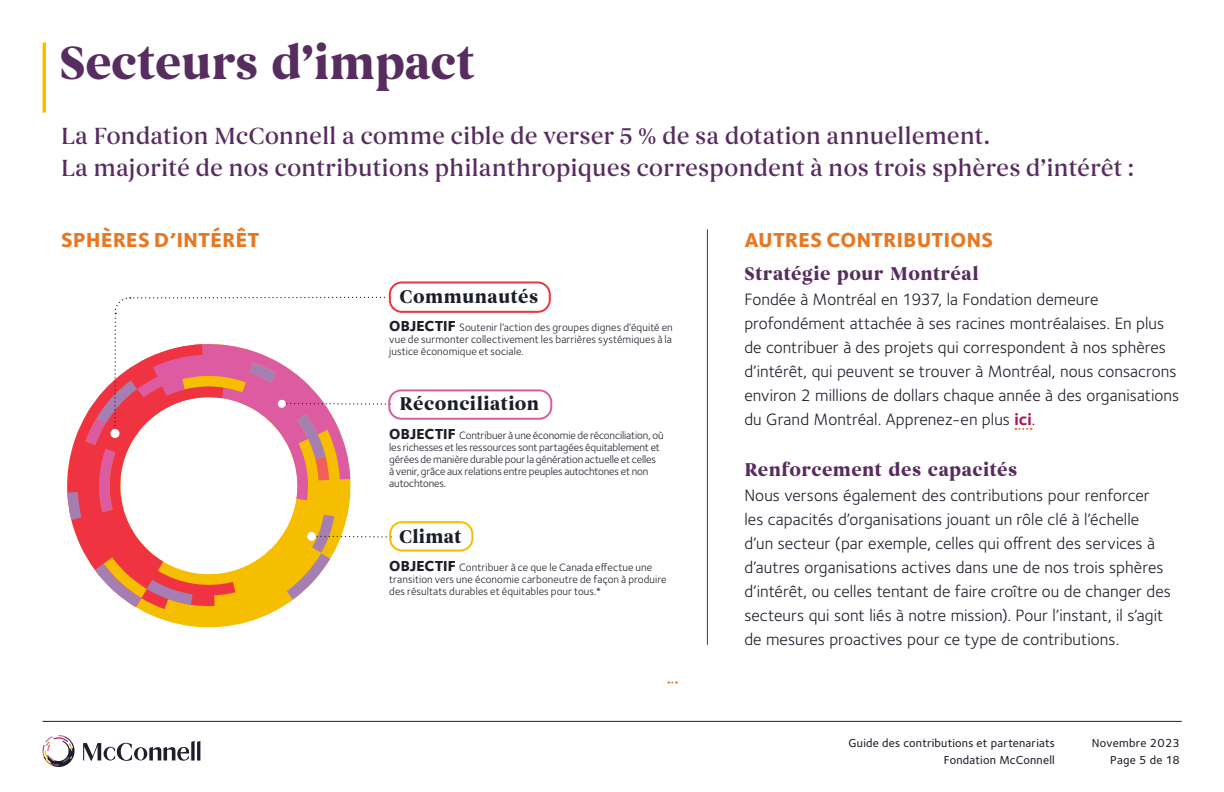
<style>
.page{position:relative;width:1224px;height:792px;background:#fff}
.page>*{position:absolute;margin:0;border:0;box-sizing:border-box;transform-origin:0 0}
.Main_Header{font:700 48px "Begum";letter-spacing:-.01em;color:#572c5f}
.section_cover_-_Intro{font:500 24px "Begum";letter-spacing:-.01em;color:#572c5f}
.caps_yellow_subhead{font:800 21px "Foundry Sterling";letter-spacing:.02em;color:#e87722}
.Subtitle{font:700 19px "Begum";letter-spacing:.02em;color:#572c5f}
.Subtitle-2{font:700 19px "Begum";letter-spacing:.015em;color:#1c1f2a}
.Subtitle-3{font:17px/24px "Foundry Sterling";letter-spacing:.005em;color:#1c1f2a}
.t1{font:500 12px/17.1px "Foundry Sterling";letter-spacing:.02em;color:#1c1f2a;text-align:right}
.caps_yellow_subhead-2{font:11px/12px "Foundry Sterling";letter-spacing:-.01em;color:#1c1f2a;text-align:justify}
.caps_yellow_subhead-3{font:11px/12px "Foundry Sterling";letter-spacing:.01em;color:#1c1f2a}
.s1{font-weight:800;font-size:15px}
.s2{font-weight:700;color:#ac145a}
</style>
<div class="page">
<hr style="left:43px;top:721px;width:1139px;height:1px;background:#1c1f2a">
<svg style="left:83px;top:741px;width:117px;height:20px"></svg>
<svg style="left:43px;top:735px;width:32px;height:32px"></svg>
<svg style="left:1015px;top:428px;width:17px;height:2px"></svg>
<hr style="left:707px;top:229px;width:1px;height:416px;background:#572c5f">
<svg style="left:139px;top:480px;width:212px;height:148px"></svg>
<svg style="left:235px;top:512px;width:74px;height:74px"></svg>
<svg style="left:235px;top:480px;width:115px;height:32px"></svg>
<svg style="left:67px;top:400px;width:168px;height:209px"></svg>
<svg style="left:95px;top:564px;width:46px;height:43px"></svg>
<svg style="left:147px;top:580px;width:46px;height:25px"></svg>
<svg style="left:67px;top:492px;width:15px;height:28px"></svg>
<svg style="left:287px;top:515px;width:100px;height:85px"></svg>
<div style="left:389px;top:521px;width:84px;height:31px;border:2px solid #f6be00;border-radius:12px"></div>
<div style="left:388px;top:389px;width:164px;height:31px;border:2px solid #dd5ba1;border-radius:12px"></div>
<svg style="left:96px;top:296px;width:295px;height:184px"></svg>
<div style="left:110px;top:429px;width:10px;height:9px;background:#fff;border-radius:50%"></div>
<div style="left:307px;top:532px;width:9px;height:9px;background:#fff;border-radius:50%"></div>
<hr style="left:43px;top:43px;width:3px;height:70px;background:#f6be00">
<svg style="left:668px;top:682px;width:9px;height:2px"></svg>
<div style="left:389px;top:281px;width:162px;height:32px;border:2px solid #ef3340;border-radius:12px"></div>
<h1 class="Main_Header" style="left:60px;top:33px;width:417px">Secteurs d’impact</h1>
<p class="section_cover_-_Intro" style="left:61px;top:122px;width:931px">La Fondation McConnell a comme cible de verser 5 % de sa dotation annuellement.</p>
<p class="section_cover_-_Intro" style="left:61px;top:154px;width:1075px">La majorité de nos contributions philanthropiques correspondent à nos trois sphères d’intérêt :</p>
<p class="caps_yellow_subhead" style="left:61px;top:226px;width:200px">SPHÈRES D’INTÉRÊT</p>
<p class="caps_yellow_subhead" style="left:744px;top:226px;width:251px">AUTRES CONTRIBUTIONS</p>
<p class="Subtitle-2" style="left:400px;top:284px;width:140px">Communautés</p>
<p class="caps_yellow_subhead-2" style="left:389px;top:321px;width:285px"><span class="s1">OBJECTIF</span> Soutenir l’action des groupes dignes d’équité en vue de surmonter collectivement les barrières systémiques à la justice économique et sociale.</p>
<p class="Subtitle-2" style="left:400px;top:392px;width:141px">Réconciliation</p>
<p class="caps_yellow_subhead-2" style="left:389px;top:429px;width:276px;text-align:left"><span class="s1">OBJECTIF</span> Contribuer à une économie de réconciliation, où les richesses et les ressources sont partagées équitablement et gérées de manière durable pour la génération actuelle et celles à venir, grâce aux relations entre peuples autochtones et non autochtones.</p>
<p class="Subtitle-2" style="left:399px;top:525px;width:64px">Climat</p>
<p class="caps_yellow_subhead-3" style="left:389px;top:561px;width:279px"><span class="s1">OBJECTIF</span> Contribuer à ce que le Canada effectue une transition vers une économie carboneutre de façon à produire des résultats durables et équitables pour tous.*</p>
<p class="Subtitle" style="left:744px;top:262px;width:236px">Stratégie pour Montréal</p>
<p class="Subtitle-3" style="left:744px;top:287px;width:436px">Fondée à Montréal en 1937, la Fondation demeure profondément attachée à ses racines montréalaises. En plus de contribuer à des projets qui correspondent à nos sphères d’intérêt, qui peuvent se trouver à Montréal, nous consacrons environ 2 millions de dollars chaque année à des organisations du Grand Montréal. Apprenez-en plus <span class="s2">ici</span>.</p>
<p class="Subtitle" style="left:744px;top:458px;width:275px">Renforcement des capacités</p>
<p class="Subtitle-3" style="left:744px;top:483px;width:428px">Nous versons également des contributions pour renforcer les capacités d’organisations jouant un rôle clé à l’échelle d’un secteur (par exemple, celles qui offrent des services à d’autres organisations actives dans une de nos trois sphères d’intérêt, ou celles tentant de faire croître ou de changer des secteurs qui sont liés à notre mission). Pour l’instant, il s’agit de mesures proactives pour ce type de contributions.</p>
<p class="t1" style="left:849px;top:734px;width:208px">Guide des contributions et partenariats<br>Fondation McConnell</p>
<p class="t1" style="left:1092px;top:734px;width:90px">Novembre 2023<br>Page 5 de 18</p>
</div>
